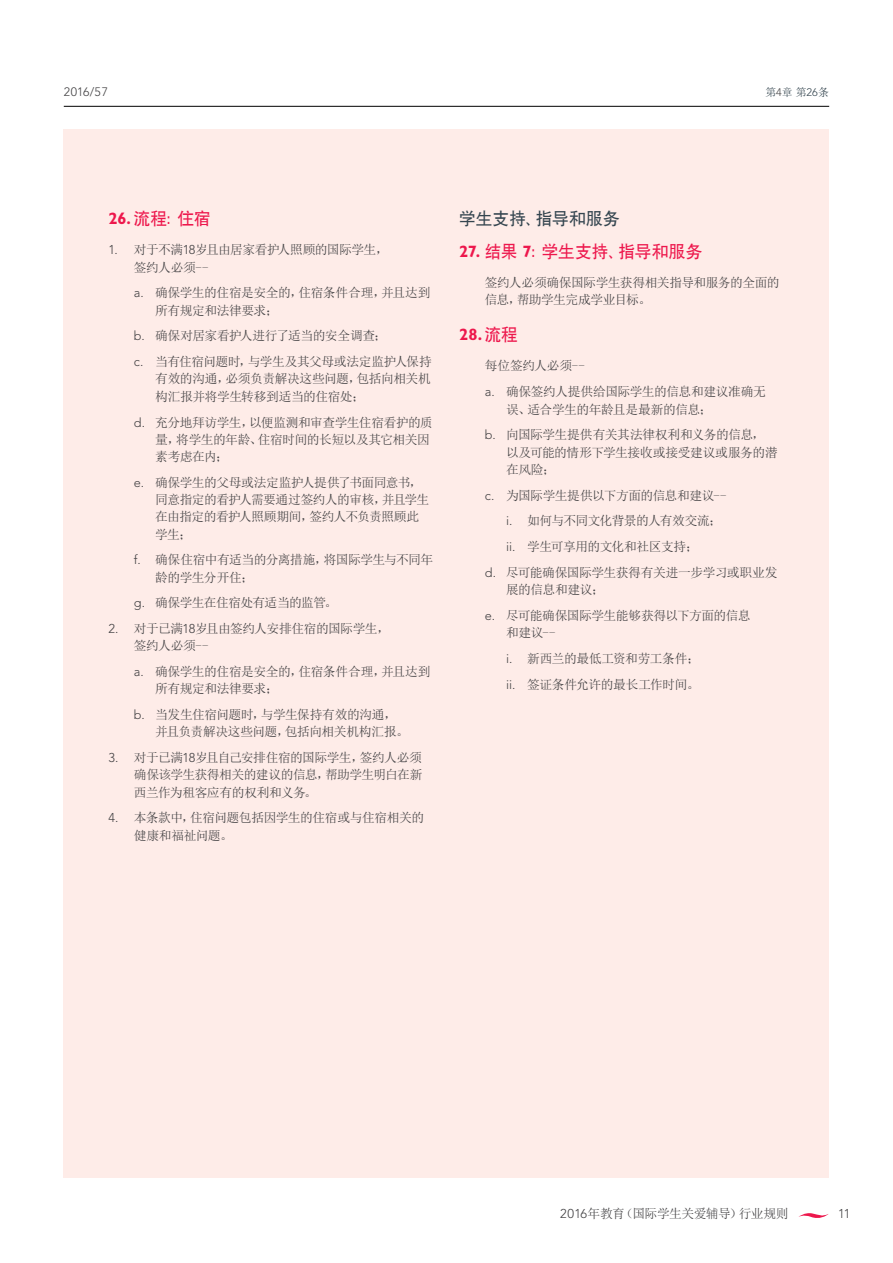
<style>
.page{position:relative;width:893px;height:1263px;background:#fff}
.page>*{position:absolute;margin:0;border:0;box-sizing:border-box;transform-origin:0 0}
.t1{font:16.5px "SIL Hei Med Jian";letter-spacing:.005em;color:#ed174c}
.H3_Chin{font:16.5px "SIL Hei Med Jian";letter-spacing:.025em;color:#34454f}
.t2{font:700 16.5px "Gill Sans Maori";color:#ed174c}
.Body_indented_Chin{font:12.75px/17.2px "Sim Sun";letter-spacing:-.035em;color:#414042}
.Body_indented_Chin-2{font:12.75px "Sim Sun";letter-spacing:-.015em;color:#414042}
.t3{font:300 12.75px "Avenir LT Pro";color:#414042}
.t4{font:300 12.15px "Avenir LT Pro";letter-spacing:.035em;color:#414042}
.Body{font:10.95px "Sim Sun";color:#34454f}
.s1{font-family:"Avenir LT Pro";font-weight:300;color:#414042}
.s2{font-family:"Avenir LT Pro";font-weight:300}
.s3{font-family:"Gill Sans Maori";font-weight:700}
.s4{font-family:"SIL Hei Med Jian";font-weight:400}
</style>
<div class="page">
<hr style="left:64px;top:106px;width:765px;height:1px;background:#000">
<div style="left:64px;top:130px;width:765px;height:1048px;background:#feece8"></div>
<svg style="left:798px;top:1213px;width:31px;height:5px"></svg>
<p class="t4" style="left:64px;top:85px;width:46px">2016/57</p>
<p class="Body" style="left:765px;top:87px;width:65px">第<span class="s1">4</span>章第<span class="s2">26</span>条</p>
<p class="t1" style="left:108px;top:208px;width:103px"><span class="s3">26.</span> 流程：住宿</p>
<p class="Body_indented_Chin" style="left:134px;top:241px;width:256px;text-indent:-26px"><span class="s2">1.</span> 对于不满<span class="s2">18</span>岁且由居家看护人照顾的国际学生，签约人必须--</p>
<p class="Body_indented_Chin" style="left:155px;top:284px;width:277px;text-indent:-21px"><span class="s2">a.</span> 确保学生的住宿是安全的，住宿条件合理，并且达到所有规定和法律要求；</p>
<p class="Body_indented_Chin" style="left:134px;top:327px;width:255px"><span class="s2">b.</span> 确保对居家看护人进行了适当的安全调查；</p>
<p class="Body_indented_Chin" style="left:155px;top:353px;width:278px;text-align:justify;text-indent:-21px"><span class="s2">c.</span> 当有住宿问题时，与学生及其父母或法定监护人保持有效的沟通，必须负责解决这些问题，包括向相关机构汇报并将学生转移到适当的住宿处；</p>
<p class="Body_indented_Chin" style="left:155px;top:413px;width:279px;text-indent:-21px"><span class="s2">d.</span> 充分地拜访学生，以便监测和审查学生住宿看护的质量，将学生的年龄、住宿时间的长短以及其它相关因素考虑在内；</p>
<p class="Body_indented_Chin" style="left:155px;top:474px;width:276px;text-indent:-21px"><span class="s2">e.</span> 确保学生的父母或法定监护人提供了书面同意书，同意指定的看护人需要通过签约人的审核，并且学生在由指定的看护人照顾期间，签约人不负责照顾此学生；</p>
<p class="Body_indented_Chin" style="left:155px;top:551px;width:280px;text-indent:-21px"><span class="s2">f.</span> 确保住宿中有适当的分离措施，将国际学生与不同年龄的学生分开住；</p>
<p class="Body_indented_Chin" style="left:134px;top:594px;width:205px"><span class="s2">g.</span> 确保学生在住宿处有适当的监管。</p>
<p class="Body_indented_Chin" style="left:134px;top:620px;width:257px;text-indent:-26px"><span class="s2">2.</span> 对于已满<span class="s2">18</span>岁且由签约人安排住宿的国际学生，签约人必须--</p>
<p class="Body_indented_Chin" style="left:155px;top:663px;width:277px;text-indent:-21px"><span class="s2">a.</span> 确保学生的住宿是安全的，住宿条件合理，并且达到所有规定和法律要求；</p>
<p class="Body_indented_Chin" style="left:155px;top:706px;width:255px;text-indent:-21px"><span class="s2">b.</span> 当发生住宿问题时，与学生保持有效的沟通，并且负责解决这些问题，包括向相关机构汇报。</p>
<p class="Body_indented_Chin" style="left:134px;top:749px;width:290px;text-align:justify;text-indent:-26px"><span class="s2">3.</span> 对于已满<span class="s2">18</span>岁且自己安排住宿的国际学生，签约人必须确保该学生获得相关的建议的信息，帮助学生明白在新西兰作为租客应有的权利和义务。</p>
<p class="Body_indented_Chin" style="left:134px;top:809px;width:292px;text-indent:-26px"><span class="s2">4.</span> 本条款中，住宿问题包括因学生的住宿或与住宿相关的健康和福祉问题。</p>
<p class="H3_Chin" style="left:459px;top:208px;width:162px">学生支持、指导和服务</p>
<p class="t1" style="left:459px;top:240px;width:244px"><span class="s3">27.</span> 结果 <span class="s3">7</span>：学生支持、指导和服务</p>
<p class="Body_indented_Chin" style="left:485px;top:274px;width:296px">签约人必须确保国际学生获得相关指导和服务的全面的信息，帮助学生完成学业目标。</p>
<p class="t2" style="left:459px;top:325px;width:60px">28. <span class="s4">流程</span></p>
<p class="Body_indented_Chin-2" style="left:485px;top:359px;width:101px">每位签约人必须--</p>
<p class="Body_indented_Chin" style="left:506px;top:383px;width:261px;text-indent:-21px"><span class="s2">a.</span> 确保签约人提供给国际学生的信息和建议准确无误、适合学生的年龄且是最新的信息；</p>
<p class="Body_indented_Chin" style="left:506px;top:426px;width:273px;text-indent:-21px"><span class="s2">b.</span> 向国际学生提供有关其法律权利和义务的信息，以及可能的情形下学生接收或接受建议或服务的潜在风险；</p>
<p class="Body_indented_Chin" style="left:485px;top:486px;width:243px"><span class="s2">c.</span> 为国际学生提供以下方面的信息和建议--</p>
<p class="Body_indented_Chin" style="left:506px;top:512px;width:217px"><span class="s2">i.</span> 如何与不同文化背景的人有效交流；</p>
<p class="Body_indented_Chin" style="left:506px;top:538px;width:194px"><span class="s2">ii.</span> 学生可享用的文化和社区支持；</p>
<p class="Body_indented_Chin" style="left:506px;top:564px;width:273px;text-indent:-21px"><span class="s2">d.</span> 尽可能确保国际学生获得有关进一步学习或职业发展的信息和建议；</p>
<p class="Body_indented_Chin" style="left:506px;top:607px;width:246px;text-indent:-21px"><span class="s2">e.</span> 尽可能确保国际学生能够获得以下方面的信息和建议--</p>
<p class="Body_indented_Chin" style="left:506px;top:650px;width:195px"><span class="s2">i.</span> 新西兰的最低工资和劳工条件；</p>
<p class="Body_indented_Chin" style="left:506px;top:675px;width:195px"><span class="s2">ii.</span> 签证条件允许的最长工作时间。</p>
<p class="Body_indented_Chin" style="left:560px;top:1205px;width:230px"><span class="s2">2016</span>年教育（国际学生关爱辅导）行业规则</p>
<p class="t3" style="left:838px;top:1206px;width:14px">11</p>
</div>
